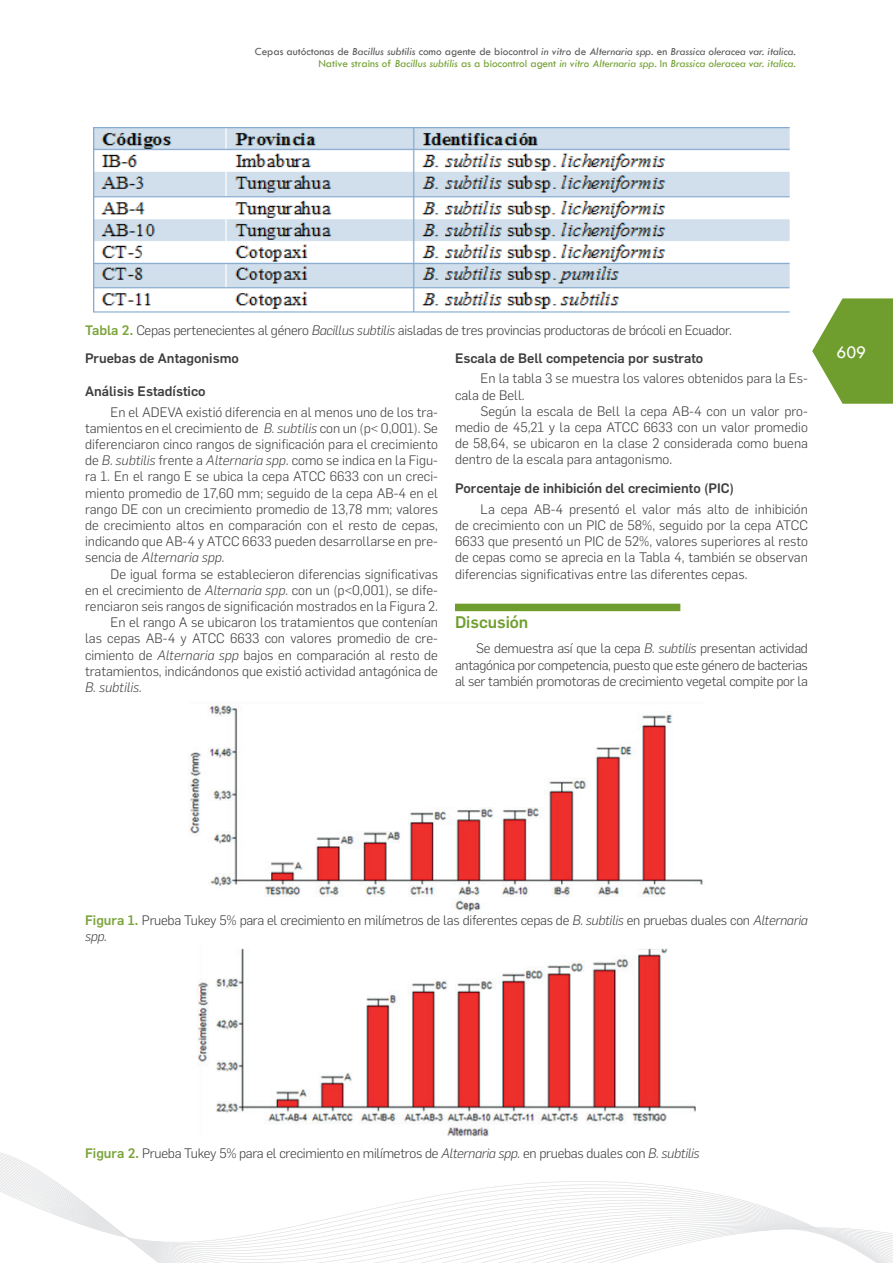
<style>
.page{position:relative;width:893px;height:1263px;background:#fff}
.page>*{position:absolute;margin:0;border:0;box-sizing:border-box;transform-origin:0 0}
.t1{font:18px "Tw Cen";color:#fff}
.t2{font:500 16.5px "Flama";color:#709e2e}
.t3{font:300 13.5px/16.2px "Flama";color:#3e3e3f;text-align:justify}
.t4{font:300 13.5px/16.2px "Flama";letter-spacing:-.02em;color:#3e3e3f}
.t5{font:500 13.5px "Flama";color:#3e3e3f}
.t6{font:italic 300 13.5px "Flama";color:#3e3e3f}
.t7{font:italic 11.25px/12px "Tw Cen";color:#57585a;text-align:right}
.s1{font-style:normal}
.s2{font-style:normal;color:#709e2e}
.s3{color:#709e2e}
.s4{font-weight:500;color:#7ca43c}
.s5{font-style:italic}
</style>
<div class="page">
<svg style="left:812px;top:298px;width:81px;height:106px"></svg>
<svg style="left:0;top:1167px;width:893px;height:96px"></svg>
<div style="left:455px;top:604px;width:225px;height:7px;background:#709e2e"></div>
<img style="left:93px;top:128px;width:697px;height:185px">
<img style="left:189px;top:705px;width:514px;height:207px">
<img style="left:197px;top:948px;width:499px;height:188px">
<p class="t7" style="left:255px;top:45px;width:543px"><span class="s1">Cepas autóctonas de</span> Bacillus subtilis <span class="s1">como agente de biocontrol</span> in vitro <span class="s1">de</span> Alternaria spp. <span class="s1">en</span> Brassica oleracea var. italica.<br><span class="s2">Native strains of</span> <span class="s3">Bacillus subtilis</span> <span class="s2">as a biocontrol agent</span> <span class="s3">in vitro Alternaria spp.</span> <span class="s2">In</span> <span class="s3">Brassica oleracea var. italica.</span></p>
<p class="t4" style="left:85px;top:321px;width:648px"><span class="s4">Tabla 2.</span> Cepas pertenecientes al género <span class="s5">Bacillus subtilis</span> aisladas de tres provincias productoras de brócoli en Ecuador.</p>
<p class="t5" style="left:85px;top:348px;width:155px">Pruebas de Antagonismo</p>
<p class="t5" style="left:85px;top:382px;width:122px">Análisis Estadístico</p>
<p class="t3" style="left:85px;top:403px;width:354px;text-indent:26px">En el ADEVA existió diferencia en al menos uno de los tra&shy;tamientos en el crecimiento de <span class="s5">B. subtilis</span> con un (p&lt; 0,001). Se diferenciaron cinco rangos de significación para el crecimiento de <span class="s5">B. subtilis</span> frente a <span class="s5">Alternaria spp.</span> como se indica en la Figu&shy;ra 1. En el rango E se ubica la cepa ATCC 6633 con un creci&shy;miento promedio de 17,60 mm; seguido de la cepa AB-4 en el rango DE con un crecimiento promedio de 13,78 mm; valores de crecimiento altos en comparación con el resto de cepas, indicando que AB-4 y ATCC 6633 pueden desarrollarse en pre&shy;sencia de <span class="s5">Alternaria spp.</span></p>
<p class="t3" style="left:85px;top:565px;width:354px;text-align:right">De igual forma se establecieron diferencias significativas<br>en el crecimiento de <span class="s5">Alternaria spp.</span> con un (p&lt;0,001), se dife&shy;renciaron seis rangos de significación mostrados en la Figura 2.<br>En el rango A se ubicaron los tratamientos que contenían<br>las cepas AB-4 y ATCC 6633 con valores promedio de cre&shy;cimiento de <span class="s5">Alternaria spp</span> bajos en comparación al resto de tratamientos, indicándonos que existió actividad antagónica de</p>
<p class="t6" style="left:85px;top:678px;width:58px">B. subtilis.</p>
<p class="t5" style="left:455px;top:348px;width:250px">Escala de Bell competencia por sustrato</p>
<p class="t3" style="left:455px;top:370px;width:354px;text-indent:26px">En la tabla 3 se muestra los valores obtenidos para la Es&shy;cala de Bell.</p>
<p class="t3" style="left:455px;top:402px;width:354px;text-indent:26px">Según la escala de Bell la cepa AB-4 con un valor pro&shy;medio de 45,21 y la cepa ATCC 6633 con un valor promedio de 58,64, se ubicaron en la clase 2 considerada como buena dentro de la escala para antagonismo.</p>
<p class="t5" style="left:455px;top:479px;width:281px">Porcentaje de inhibición del crecimiento (PIC)</p>
<p class="t3" style="left:455px;top:500px;width:354px;text-indent:26px">La cepa AB-4 presentó el valor más alto de inhibición de crecimiento con un PIC de 58%, seguido por la cepa ATCC 6633 que presentó un PIC de 52%, valores superiores al resto de cepas como se aprecia en la Tabla 4, también se observan diferencias significativas entre las diferentes cepas.</p>
<p class="t2" style="left:455px;top:610px;width:75px">Discusión</p>
<p class="t3" style="left:455px;top:639px;width:354px;text-indent:21px">Se demuestra así que la cepa <span class="s5">B. subtilis</span> presentan actividad antagónica por competencia, puesto que este género de bacterias al ser también promotoras de crecimiento vegetal compite por la</p>
<h1 class="t1" style="left:836px;top:341px;width:31px">609</h1>
<p class="t4" style="left:85px;top:911px;width:724px"><span class="s4">Figura 1.</span> Prueba Tukey 5% para el crecimiento en milímetros de las diferentes cepas de <span class="s5">B. subtilis</span> en pruebas duales con <span class="s5">Alternaria spp.</span></p>
<p class="t4" style="left:85px;top:1144px;width:616px"><span class="s4">Figura 2.</span> Prueba Tukey 5% para el crecimiento en milímetros de <span class="s5">Alternaria spp.</span> en pruebas duales con <span class="s5">B. subtilis</span></p>
</div>
